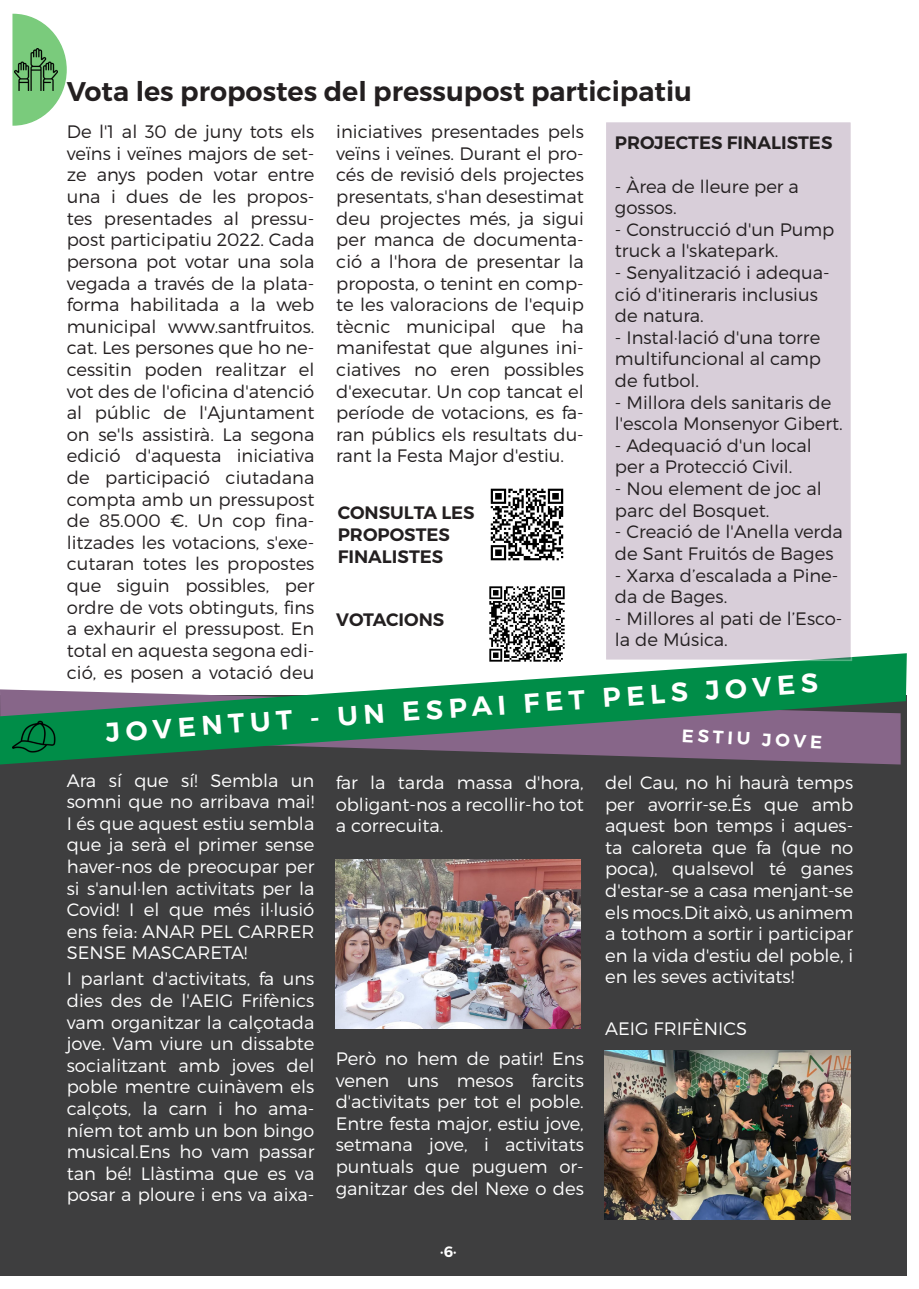
<style>
.page{position:relative;width:919px;height:1289px;background:#fff}
.page>*{position:absolute;margin:0;border:0;box-sizing:border-box;transform-origin:0 0}
.t1{font:600 27px "Montserrat";color:#231f20}
.t2{font:600 27px "Montserrat";color:#fff}
.t3{font:300 18px/21.6px "Montserrat";color:#231f20}
.t4{font:300 18px/21.6px "Montserrat";color:#fff;text-align:justify}
.t5{font:600 18px/21.6px "Montserrat";color:#231f20}
.t6{font:600 18px "Montserrat";color:#fff}
.t7{font:600 15px "Montserrat";color:#fff}
</style>
<div class="page">
<div style="left:0;top:695px;width:906px;height:581px;background:#3e3e3f"></div>
<svg style="left:0;top:653px;width:906px;height:111px"></svg>
<svg style="left:12px;top:13px;width:55px;height:113px"></svg>
<img style="left:15px;top:48px;width:42px;height:43px">
<img style="left:604px;top:1050px;width:246px;height:169px">
<img style="left:335px;top:859px;width:245px;height:169px">
<img style="left:13px;top:715px;width:42px;height:42px">
<div style="left:604px;top:121px;width:248px;height:540px;background:#d8ced9;border:2px solid #fff"></div>
<img style="left:490px;top:488px;width:74px;height:73px">
<img style="left:483px;top:586px;width:88px;height:82px">
<p class="t1" style="left:67px;top:75px;width:626px">Vota les propostes del pressupost participatiu</p>
<p class="t3" style="left:336px;top:121px;width:249px;text-align:justify">iniciatives presentades pels veïns i veïnes. Durant el pro&shy;cés de revisió dels projectes presentats, s'han desestimat deu projectes més, ja sigui per manca de documenta&shy;ció a l'hora de presentar la proposta, o tenint en comp&shy;te les valoracions de l'equip tècnic municipal que ha manifestat que algunes ini&shy;ciatives no eren possibles d'executar. Un cop tancat el període de votacions, es fa&shy;ran públics els resultats du&shy;rant la Festa Major d'estiu.</p>
<p class="t5" style="left:615px;top:132px;width:219px">PROJECTES FINALISTES</p>
<p class="t3" style="left:67px;top:121px;width:249px;text-align:justify">De l'1 al 30 de juny tots els veïns i veïnes majors de set&shy;ze anys poden votar entre una i dues de les propos&shy;tes presentades al pressu&shy;post participatiu 2022. Cada persona pot votar una sola vegada a través de la plata&shy;forma habilitada a la web municipal www.santfruitos. cat. Les persones que ho ne&shy;cessitin poden realitzar el vot des de l'oficina d'atenció al públic de l'Ajuntament on se'ls assistirà. La segona edició d'aquesta iniciativa de participació ciutadana compta amb un pressupost de 85.000 €. Un cop fina&shy;litzades les votacions, s'exe&shy;cutaran totes les propostes que siguin possibles, per ordre de vots obtinguts, fins a exhaurir el pressupost. En total en aquesta segona edi&shy;ció, es posen a votació deu</p>
<p class="t3" style="left:615px;top:175px;width:185px">- Àrea de lleure per a gossos.</p>
<p class="t3" style="left:615px;top:218px;width:221px">- Construcció d'un Pump truck a l'skatepark.</p>
<p class="t3" style="left:615px;top:261px;width:216px">- Senyalització i adequa&shy;ció d'itineraris inclusius de natura.</p>
<p class="t3" style="left:615px;top:326px;width:208px;text-align:justify">- Instal·lació d'una torre multifuncional al camp de futbol.</p>
<p class="t3" style="left:615px;top:391px;width:229px">- Millora dels sanitaris de l'escola Monsenyor Gibert.</p>
<p class="t3" style="left:615px;top:434px;width:198px">- Adequació d'un local per a Protecció Civil.</p>
<p class="t3" style="left:615px;top:477px;width:208px">- Nou element de joc al parc del Bosquet.</p>
<p class="t3" style="left:615px;top:521px;width:229px">- Creació de l'Anella verda de Sant Fruitós de Bages</p>
<p class="t3" style="left:615px;top:564px;width:225px">- Xarxa d’escalada a Pine&shy;da de Bages.</p>
<p class="t3" style="left:615px;top:607px;width:229px">- Millores al pati de l’Esco&shy;la de Música.</p>
<p class="t5" style="left:338px;top:502px;width:138px">CONSULTA LES<br>PROPOSTES<br>FINALISTES</p>
<p class="t5" style="left:336px;top:609px;width:110px">VOTACIONS</p>
<p class="t2" style="left:105px;top:715px;width:715px;rotate:-4deg">JOVENTUT - UN ESPAI FET PELS JOVES</p>
<p class="t6" style="left:682px;top:724px;width:142px;rotate:3deg">ESTIU JOVE</p>
<p class="t4" style="left:67px;top:769px;width:249px">Ara sí que sí! Sembla un somni que no arribava mai!<br>I és que aquest estiu sembla que ja serà el primer sense haver-nos de preocupar per si s'anul·len activitats per la Covid! I el que més il·lusió ens feia: ANAR PEL CARRER SENSE MASCARETA!</p>
<p class="t4" style="left:67px;top:967px;width:249px">I parlant d'activitats, fa uns dies des de l'AEIG Frifènics vam organitzar la calçotada jove. Vam viure un dissabte socialitzant amb joves del poble mentre cuinàvem els calçots, la carn i ho ama&shy;níem tot amb un bon bingo musical.Ens ho vam passar tan bé! Llàstima que es va posar a ploure i ens va aixa-</p>
<p class="t4" style="left:335px;top:771px;width:250px">far la tarda massa d'hora, obligant-nos a recollir-ho tot a correcuita.</p>
<p class="t4" style="left:335px;top:1047px;width:250px">Però no hem de patir! Ens venen uns mesos farcits d'activitats per tot el poble.<br>Entre festa major, estiu jove, setmana jove, i activitats puntuals que puguem or&shy;ganitzar des del Nexe o des</p>
<p class="t7" style="left:440px;top:1242px;width:18px">·6·</p>
<p class="t4" style="left:605px;top:771px;width:250px">del Cau, no hi haurà temps per avorrir-se.És que amb aquest bon temps i aques&shy;ta caloreta que fa (que no poca), qualsevol té ganes d'estar-se a casa menjant-se els mocs.Dit això, us animem a tothom a sortir i participar en la vida d'estiu del poble, i en les seves activitats!</p>
<p class="t4" style="left:605px;top:1017px;width:143px">AEIG FRIFÈNICS</p>
</div>
